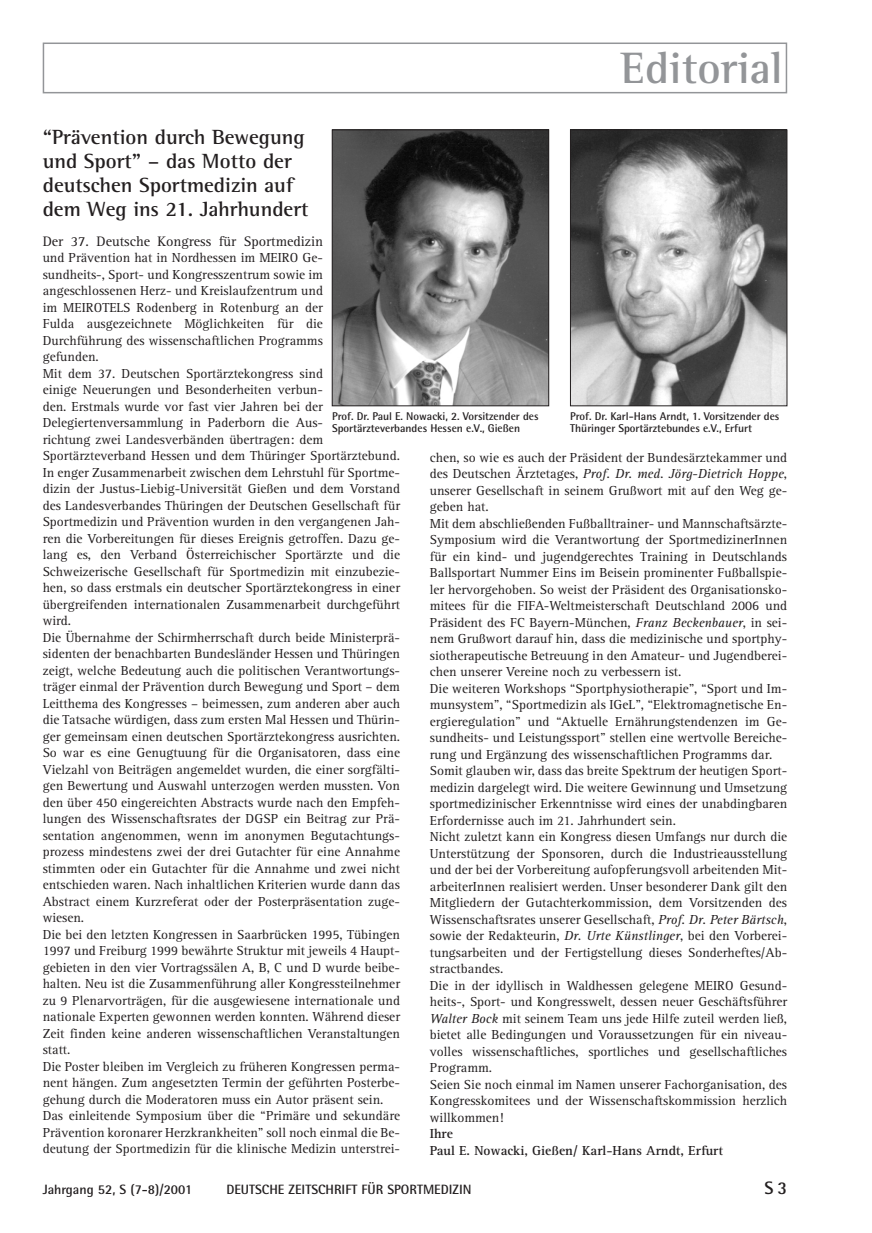
<style>
.page{position:relative;width:872px;height:1233px;background:#fff}
.page>*{position:absolute;margin:0;border:0;box-sizing:border-box;transform-origin:0 0}
.t1{font:700 45px "Rotis Semi Serif";color:#939598}
.t2{font:700 21px/24px "Rotis Semi Serif";color:#231f20}
.t3{font:700 18px "Rotis Semi Sans";color:#231f20}
.t4{font:14.25px "Rotis Serif";color:#231f20}
.t5{font:13.5px/16.5px "Rotis Serif";color:#231f20}
.t6{font:700 13.5px "Rotis Semi Sans";color:#231f20}
.t7{font:700 13.5px/16.5px "Rotis Serif";color:#231f20}
.t8{font:700 11.25px/12px "Rotis Semi Sans";color:#231f20}
.s1{font-style:italic}
</style>
<div class="page">
<div style="left:43px;top:43px;width:744px;height:50px;border:2px solid #939598"></div>
<img style="left:572px;top:132px;width:213px;height:272px">
<div style="left:570px;top:130px;width:217px;height:276px;border:1px solid #231f20"></div>
<img style="left:334px;top:132px;width:213px;height:272px">
<div style="left:332px;top:130px;width:217px;height:276px;border:1px solid #231f20"></div>
<h1 class="t1" style="left:620px;top:52px;width:163px">Editorial</h1>
<h2 class="t2" style="left:43px;top:127px;width:267px">“Prävention durch Bewegung und Sport” – das Motto der deutschen Sportmedizin auf dem Weg ins 21. Jahrhundert</h2>
<p class="t4" style="left:43px;top:236px;width:282px">Der 37. Deutsche Kongress für Sportmedizin</p>
<p class="t5" style="left:43px;top:251px;width:359px">und Prävention hat in Nordhessen im MEIRO Ge-<br>sundheits-, Sport- und Kongresszentrum sowie im angeschlossenen Herz- und Kreislaufzentrum und<br>im MEIROTELS Rodenberg in Rotenburg an der<br>Fulda ausgezeichnete Möglichkeiten für die Durchführung des wissenschaftlichen Programms<br>gefunden.<br>Mit dem 37. Deutschen Sportärztekongress sind<br>einige Neuerungen und Besonderheiten verbun-<br>den. Erstmals wurde vor fast vier Jahren bei der Delegiertenversammlung in Paderborn die Aus-<br>richtung zwei Landesverbänden übertragen: dem Sportärzteverband Hessen und dem Thüringer Sportärztebund.<br>In enger Zusammenarbeit zwischen dem Lehrstuhl für Sportme&shy;dizin der Justus-Liebig-Universität Gießen und dem Vorstand des Landesverbandes Thüringen der Deutschen Gesellschaft für Sportmedizin und Prävention wurden in den vergangenen Jah&shy;ren die Vorbereitungen für dieses Ereignis getroffen. Dazu ge&shy;lang es, den Verband Österreichischer Sportärzte und die Schweizerische Gesellschaft für Sportmedizin mit einzubezie&shy;hen, so dass erstmals ein deutscher Sportärztekongress in einer übergreifenden internationalen Zusammenarbeit durchgeführt wird.<br>Die Übernahme der Schirmherrschaft durch beide Ministerprä&shy;sidenten der benachbarten Bundesländer Hessen und Thüringen zeigt, welche Bedeutung auch die politischen Verantwortungs&shy;träger einmal der Prävention durch Bewegung und Sport – dem Leitthema des Kongresses – beimessen, zum anderen aber auch die Tatsache würdigen, dass zum ersten Mal Hessen und Thürin&shy;ger gemeinsam einen deutschen Sportärztekongress ausrichten.<br>So war es eine Genugtuung für die Organisatoren, dass eine Vielzahl von Beiträgen angemeldet wurden, die einer sorgfälti&shy;gen Bewertung und Auswahl unterzogen werden mussten. Von den über 450 eingereichten Abstracts wurde nach den Empfeh&shy;lungen des Wissenschaftsrates der DGSP ein Beitrag zur Prä&shy;sentation angenommen, wenn im anonymen Begutachtungs&shy;prozess mindestens zwei der drei Gutachter für eine Annahme stimmten oder ein Gutachter für die Annahme und zwei nicht entschieden waren. Nach inhaltlichen Kriterien wurde dann das Abstract einem Kurzreferat oder der Posterpräsentation zuge&shy;wiesen.<br>Die bei den letzten Kongressen in Saarbrücken 1995, Tübingen 1997 und Freiburg 1999 bewährte Struktur mit jeweils 4 Haupt&shy;gebieten in den vier Vortragssälen A, B, C und D wurde beibe&shy;halten. Neu ist die Zusammenführung aller Kongressteilnehmer zu 9 Plenarvorträgen, für die ausgewiesene internationale und nationale Experten gewonnen werden konnten. Während dieser Zeit finden keine anderen wissenschaftlichen Veranstaltungen statt.<br>Die Poster bleiben im Vergleich zu früheren Kongressen perma&shy;nent hängen. Zum angesetzten Termin der geführten Posterbe&shy;gehung durch die Moderatoren muss ein Autor präsent sein.<br>Das einleitende Symposium über die “Primäre und sekundäre Prävention koronarer Herzkrankheiten” soll noch einmal die Be&shy;deutung der Sportmedizin für die klinische Medizin unterstrei-</p>
<p class="t8" style="left:332px;top:412px;width:208px">Prof. Dr. Paul E. Nowacki, 2. Vorsitzender des<br>Sportärzteverbandes Hessen e.V., Gießen</p>
<p class="t8" style="left:570px;top:412px;width:211px">Prof. Dr. Karl-Hans Arndt, 1. Vorsitzender des<br>Thüringer Sportärztebundes e.V., Erfurt</p>
<p class="t5" style="left:430px;top:450px;width:359px">chen, so wie es auch der Präsident der Bundesärztekammer und des Deutschen Ärztetages, <span class="s1">Prof. Dr. med. Jörg-Dietrich Hoppe</span>, unserer Gesellschaft in seinem Grußwort mit auf den Weg ge&shy;geben hat.<br>Mit dem abschließenden Fußballtrainer- und Mannschaftsärzte-Symposium wird die Verantwortung der SportmedizinerInnen für ein kind- und jugendgerechtes Training in Deutschlands Ballsportart Nummer Eins im Beisein prominenter Fußballspie&shy;ler hervorgehoben. So weist der Präsident des Organisationsko&shy;mitees für die FIFA-Weltmeisterschaft Deutschland 2006 und Präsident des FC Bayern-München, <span class="s1">Franz Beckenbauer</span>, in sei&shy;nem Grußwort darauf hin, dass die medizinische und sportphy&shy;siotherapeutische Betreuung in den Amateur- und Jugendberei&shy;chen unserer Vereine noch zu verbessern ist.<br>Die weiteren Workshops “Sportphysiotherapie”, “Sport und Im&shy;munsystem”, “Sportmedizin als IGeL”, “Elektromagnetische En&shy;ergieregulation” und “Aktuelle Ernährungstendenzen im Ge&shy;sundheits- und Leistungssport” stellen eine wertvolle Bereiche&shy;rung und Ergänzung des wissenschaftlichen Programms dar.<br>Somit glauben wir, dass das breite Spektrum der heutigen Sport&shy;medizin dargelegt wird. Die weitere Gewinnung und Umsetzung sportmedizinischer Erkenntnisse wird eines der unabdingbaren Erfordernisse auch im 21. Jahrhundert sein.<br>Nicht zuletzt kann ein Kongress diesen Umfangs nur durch die Unterstützung der Sponsoren, durch die Industrieausstellung und der bei der Vorbereitung aufopferungsvoll arbeitenden Mit&shy;arbeiterInnen realisiert werden. Unser besonderer Dank gilt den Mitgliedern der Gutachterkommission, dem Vorsitzenden des Wissenschaftsrates unserer Gesellschaft, <span class="s1">Prof. Dr. Peter Bärtsch</span>, sowie der Redakteurin, <span class="s1">Dr. Urte Künstlinger</span>, bei den Vorberei&shy;tungsarbeiten und der Fertigstellung dieses Sonderheftes/Ab&shy;stractbandes.<br>Die in der idyllisch in Waldhessen gelegene MEIRO Gesund&shy;heits-, Sport- und Kongresswelt, dessen neuer Geschäftsführer <span class="s1">Walter Bock</span> mit seinem Team uns jede Hilfe zuteil werden ließ, bietet alle Bedingungen und Voraussetzungen für ein niveau&shy;volles wissenschaftliches, sportliches und gesellschaftliches Programm.<br>Seien Sie noch einmal im Namen unserer Fachorganisation, des Kongresskomitees und der Wissenschaftskommission herzlich willkommen!</p>
<p class="t7" style="left:430px;top:1127px;width:295px">Ihre<br>Paul E. Nowacki, Gießen/ Karl-Hans Arndt, Erfurt</p>
<p class="t6" style="left:43px;top:1185px;width:151px">Jahrgang 52, S (7-8)/2001</p>
<p class="t6" style="left:226px;top:1185px;width:247px">DEUTSCHE ZEITSCHRIFT FÜR SPORTMEDIZIN</p>
<h3 class="t3" style="left:764px;top:1182px;width:24px">S3</h3>
</div>
